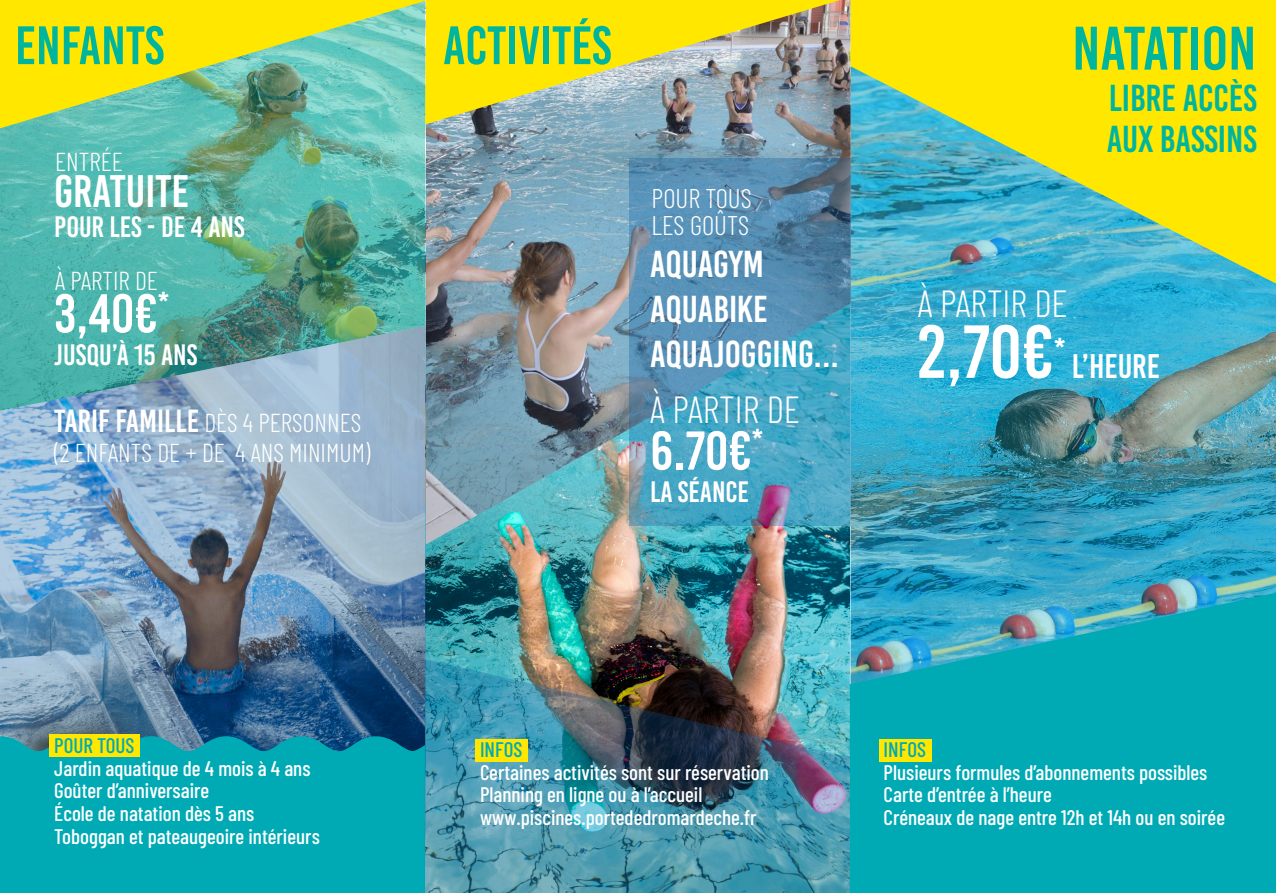
<style>
.page{position:relative;width:1276px;height:893px;background:#fff}
.page>*{position:absolute;margin:0;border:0;box-sizing:border-box;transform-origin:0 0}
.t1{font:74.85px "Bebas Kai";color:#fff}
.t2{font:61.35px "Bebas Kai";color:#00b59d}
.t3{font:54.45px "Bebas Kai";color:#fff}
.t4{font:54px "Bebas Kai";color:#00b59d}
.t5{font:45.6px "Bebas Kai";color:#fff}
.t6{font:300 37.65px "Barlow Condensed";color:#fff}
.t7{font:37.5px "Bebas Kai";color:#fff}
.t8{font:37.5px "Bebas Kai";color:#00b59d}
.t9{font:34.2px "Bebas Kai";color:#fff}
.t10{font:31.8px "Bebas Kai";color:#fff}
.t11{font:29.55px "Bebas Kai";color:#fff}
.t12{font:300 27px/27px "Barlow Condensed";color:#fff}
.t13{font:300 25.95px "Barlow Condensed";color:#fff}
.t14{font:500 21px "Barlow Condensed";color:#fff}
.t15{font:500 21px "Barlow Condensed";color:#00aab5}
.s1{font-family:"Bebas Kai";font-weight:400;font-size:31.95px}
</style>
<div class="page">
<img style="left:850px;top:284px;width:426px;height:309px">
<img style="left:425px;top:545px;width:425px;height:114px">
<img style="left:425px;top:0;width:425px;height:545px">
<svg style="left:629px;top:158px;width:221px;height:367px;background:#5195b6"></svg>
<img style="left:0;top:128px;width:425px;height:198px">
<svg style="left:0;top:0;width:428px;height:128px;background:#b6d357"></svg>
<img style="left:425px;top:0;width:415px;height:124px">
<svg style="left:850px;top:0;width:426px;height:284px;background:#b8d14f"></svg>
<svg style="left:850px;top:593px;width:426px;height:300px;background:#0ba9b6"></svg>
<img style="left:0;top:326px;width:425px;height:407px">
<svg style="left:0;top:733px;width:425px;height:41px;background:#0c98a9"></svg>
<div style="left:0;top:774px;width:425px;height:119px;background:#00aab5"></div>
<img style="left:425px;top:659px;width:425px;height:234px">
<div style="left:50px;top:734px;width:90px;height:23px;background:#ffe700"></div>
<div style="left:475px;top:739px;width:52px;height:22px;background:#ffe700"></div>
<div style="left:879px;top:739px;width:52px;height:22px;background:#ffe700"></div>
<p class="t4" style="left:15px;top:16px;width:151px">ENFANTS</p>
<p class="t13" style="left:55px;top:143px;width:69px">ENTRÉE</p>
<p class="t5" style="left:54px;top:167px;width:136px">GRATUITE</p>
<p class="t11" style="left:54px;top:210px;width:192px">POUR LES - DE 4 ANS</p>
<p class="t13" style="left:55px;top:262px;width:104px">À PARTIR DE</p>
<p class="t3" style="left:54px;top:284px;width:116px">3,40€<sup>*</sup></p>
<p class="t11" style="left:54px;top:339px;width:144px">JUSQU’À 15 ANS</p>
<p class="t13" style="left:54px;top:405px;width:309px"><span class="s1">TARIF FAMILLE</span> DÈS 4 PERSONNES</p>
<p class="t13" style="left:54px;top:434px;width:317px">(2 ENFANTS DE + DE 4 ANS MINIMUM)</p>
<p class="t4" style="left:443px;top:16px;width:170px">ACTIVITÉS</p>
<p class="t2" style="left:1072px;top:15px;width:186px">NATATION</p>
<p class="t8" style="left:1108px;top:78px;width:149px">LIBRE ACCÈS</p>
<p class="t8" style="left:1107px;top:118px;width:151px">AUX BASSINS</p>
<p class="t12" style="left:651px;top:183px;width:102px">POUR TOUS<br>LES GOÛTS</p>
<p class="t7" style="left:650px;top:244px;width:115px">AQUAGYM</p>
<p class="t7" style="left:650px;top:289px;width:119px">AQUABIKE</p>
<p class="t7" style="left:650px;top:334px;width:190px">AQUAJOGGING...</p>
<p class="t6" style="left:650px;top:382px;width:151px">À PARTIR DE</p>
<p class="t3" style="left:650px;top:421px;width:114px">6.70€<sup>*</sup></p>
<p class="t11" style="left:650px;top:476px;width:100px">LA SÉANCE</p>
<p class="t6" style="left:918px;top:276px;width:151px">À PARTIR DE</p>
<p class="t1" style="left:917px;top:312px;width:138px">2,70€</p>
<p class="t10" style="left:1054px;top:332px;width:13px">*</p>
<p class="t9" style="left:1071px;top:348px;width:90px">L’HEURE</p>
<p class="t15" style="left:54px;top:731px;width:82px">POUR TOUS</p>
<p class="t14" style="left:54px;top:753px;width:258px">Jardin aquatique de 4 mois à 4 ans</p>
<p class="t14" style="left:54px;top:776px;width:156px">Goûter d’anniversaire</p>
<p class="t14" style="left:54px;top:798px;width:201px">École de natation dès 5 ans</p>
<p class="t14" style="left:54px;top:821px;width:267px">Toboggan et pateaugeoire intérieurs</p>
<p class="t15" style="left:480px;top:735px;width:44px">INFOS</p>
<p class="t14" style="left:480px;top:757px;width:290px">Certaines activités sont sur réservation</p>
<p class="t14" style="left:480px;top:780px;width:224px">Planning en ligne ou à l’accueil</p>
<p class="t14" style="left:480px;top:802px;width:278px">www.piscines.portededromardeche.fr</p>
<p class="t15" style="left:883px;top:735px;width:44px">INFOS</p>
<p class="t14" style="left:883px;top:757px;width:325px">Plusieurs formules d’abonnements possibles</p>
<p class="t14" style="left:883px;top:780px;width:170px">Carte d’entrée à l’heure</p>
<p class="t14" style="left:883px;top:802px;width:343px">Créneaux de nage entre 12h et 14h ou en soirée</p>
</div>
